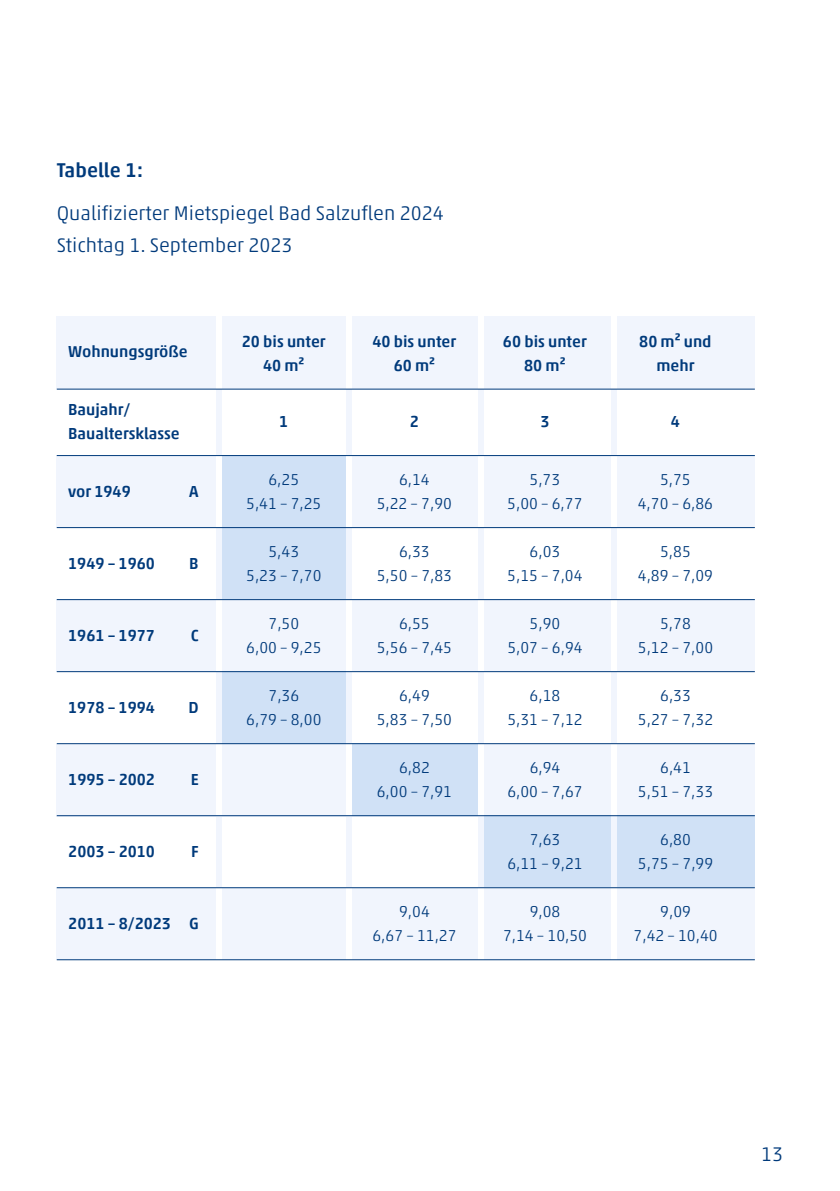
<style>
.page{position:relative;width:840px;height:1191px;background:#fff}
.page>*{position:absolute;margin:0;border:0;box-sizing:border-box;transform-origin:0 0}
.t1{font:300 20px/32px "Akko Pro";color:#003a7b}
.t2{font:500 20px "Akko Pro";color:#003a7b}
.t3{font:300 16px "Akko Pro";color:#003a7b}
.t4{font:500 16px/24px "Akko Pro";color:#003a7b}
</style>
<div class="page">
<div style="left:57px;top:316px;width:697px;height:73px;background:#f1f5fd"></div>
<div style="left:57px;top:456px;width:697px;height:72px;background:#f1f5fd"></div>
<div style="left:57px;top:599px;width:697px;height:73px;background:#f1f5fd"></div>
<div style="left:57px;top:744px;width:697px;height:72px;background:#f1f5fd"></div>
<div style="left:57px;top:887px;width:697px;height:73px;background:#f1f5fd"></div>
<div style="left:480px;top:815px;width:274px;height:72px;background:#d0e1f6"></div>
<div style="left:349px;top:744px;width:131px;height:72px;background:#d0e1f6"></div>
<div style="left:218px;top:456px;width:131px;height:72px;background:#d0e1f6"></div>
<div style="left:218px;top:526px;width:131px;height:73px;background:#d0e1f6"></div>
<div style="left:218px;top:671px;width:131px;height:73px;background:#d0e1f6"></div>
<div style="left:215px;top:306px;width:6px;height:664px;background:#fff"></div>
<div style="left:346px;top:306px;width:5px;height:664px;background:#fff"></div>
<div style="left:478px;top:306px;width:5px;height:664px;background:#fff"></div>
<div style="left:611px;top:306px;width:5px;height:664px;background:#fff"></div>
<div style="left:215px;top:389px;width:6px;height:67px;background:#f1f5fd"></div>
<div style="left:346px;top:389px;width:5px;height:67px;background:#f1f5fd"></div>
<div style="left:478px;top:389px;width:5px;height:67px;background:#f1f5fd"></div>
<div style="left:611px;top:389px;width:5px;height:67px;background:#f1f5fd"></div>
<div style="left:215px;top:527px;width:6px;height:73px;background:#f1f5fd"></div>
<div style="left:346px;top:527px;width:5px;height:73px;background:#f1f5fd"></div>
<div style="left:478px;top:527px;width:5px;height:73px;background:#f1f5fd"></div>
<div style="left:611px;top:527px;width:5px;height:73px;background:#f1f5fd"></div>
<div style="left:215px;top:671px;width:6px;height:73px;background:#f1f5fd"></div>
<div style="left:346px;top:671px;width:5px;height:73px;background:#f1f5fd"></div>
<div style="left:478px;top:671px;width:5px;height:73px;background:#f1f5fd"></div>
<div style="left:611px;top:671px;width:5px;height:73px;background:#f1f5fd"></div>
<div style="left:215px;top:815px;width:6px;height:72px;background:#f1f5fd"></div>
<div style="left:346px;top:815px;width:5px;height:72px;background:#f1f5fd"></div>
<div style="left:478px;top:815px;width:5px;height:72px;background:#f1f5fd"></div>
<div style="left:611px;top:815px;width:5px;height:72px;background:#f1f5fd"></div>
<hr style="left:57px;top:389px;width:697px;height:1px;background:#003a7b">
<hr style="left:57px;top:455px;width:697px;height:1px;background:#003a7b">
<hr style="left:57px;top:527px;width:697px;height:1px;background:#003a7b">
<hr style="left:57px;top:599px;width:697px;height:1px;background:#003a7b">
<hr style="left:57px;top:671px;width:697px;height:1px;background:#003a7b">
<hr style="left:57px;top:743px;width:697px;height:1px;background:#003a7b">
<hr style="left:57px;top:815px;width:697px;height:1px;background:#003a7b">
<hr style="left:57px;top:887px;width:697px;height:1px;background:#003a7b">
<hr style="left:57px;top:959px;width:697px;height:1px;background:#003a7b">
<p class="t2" style="left:57px;top:157px;width:88px">Tabelle 1:</p>
<p class="t1" style="left:57px;top:197px;width:388px">Qualifizierter Mietspiegel Bad Salzuflen 2024<br>Stichtag 1. September 2023</p>
<p class="t4" style="left:68px;top:340px;width:121px">Wohnungsgröße</p>
<p class="t4" style="left:68px;top:397px;width:113px">Baujahr/<br>Baualtersklasse</p>
<p class="t4" style="left:68px;top:479px;width:64px">vor 1949</p>
<p class="t4" style="left:189px;top:479px;width:11px">A</p>
<p class="t4" style="left:68px;top:551px;width:88px">1949 – 1960</p>
<p class="t4" style="left:189px;top:551px;width:11px">B</p>
<p class="t4" style="left:68px;top:623px;width:88px">1961 – 1977</p>
<p class="t4" style="left:190px;top:623px;width:10px">C</p>
<p class="t4" style="left:68px;top:695px;width:88px">1978 – 1994</p>
<p class="t4" style="left:188px;top:695px;width:12px">D</p>
<p class="t4" style="left:68px;top:767px;width:88px">1995 – 2002</p>
<p class="t4" style="left:191px;top:767px;width:9px">E</p>
<p class="t4" style="left:68px;top:839px;width:88px">2003 – 2010</p>
<p class="t4" style="left:191px;top:839px;width:9px">F</p>
<p class="t4" style="left:68px;top:911px;width:132px">2011 – 8/2023 G</p>
<p class="t4" style="left:242px;top:330px;width:85px">20 bis unter</p>
<p class="t4" style="left:372px;top:330px;width:85px">40 bis unter</p>
<p class="t4" style="left:502px;top:330px;width:85px">60 bis unter</p>
<p class="t4" style="left:639px;top:330px;width:74px">80 m² und</p>
<p class="t4" style="left:263px;top:354px;width:43px">40 m²</p>
<p class="t4" style="left:393px;top:354px;width:43px">60 m²</p>
<p class="t4" style="left:524px;top:354px;width:43px">80 m²</p>
<p class="t4" style="left:656px;top:354px;width:39px">mehr</p>
<p class="t4" style="left:279px;top:409px;width:11px">1</p>
<p class="t4" style="left:409px;top:409px;width:11px">2</p>
<p class="t4" style="left:540px;top:409px;width:11px">3</p>
<p class="t4" style="left:670px;top:409px;width:11px">4</p>
<p class="t3" style="left:268px;top:470px;width:32px">6,25</p>
<p class="t3" style="left:399px;top:470px;width:32px">6,14</p>
<p class="t3" style="left:529px;top:470px;width:32px">5,73</p>
<p class="t3" style="left:659px;top:470px;width:32px">5,75</p>
<p class="t3" style="left:246px;top:494px;width:77px">5,41 – 7,25</p>
<p class="t3" style="left:376px;top:494px;width:77px">5,22 – 7,90</p>
<p class="t3" style="left:507px;top:494px;width:77px">5,00 – 6,77</p>
<p class="t3" style="left:637px;top:494px;width:77px">4,70 – 6,86</p>
<p class="t3" style="left:268px;top:542px;width:32px">5,43</p>
<p class="t3" style="left:399px;top:542px;width:32px">6,33</p>
<p class="t3" style="left:529px;top:542px;width:32px">6,03</p>
<p class="t3" style="left:659px;top:542px;width:32px">5,85</p>
<p class="t3" style="left:246px;top:566px;width:77px">5,23 – 7,70</p>
<p class="t3" style="left:376px;top:566px;width:77px">5,50 – 7,83</p>
<p class="t3" style="left:507px;top:566px;width:77px">5,15 – 7,04</p>
<p class="t3" style="left:637px;top:566px;width:77px">4,89 – 7,09</p>
<p class="t3" style="left:268px;top:614px;width:32px">7,50</p>
<p class="t3" style="left:399px;top:614px;width:32px">6,55</p>
<p class="t3" style="left:529px;top:614px;width:32px">5,90</p>
<p class="t3" style="left:659px;top:614px;width:32px">5,78</p>
<p class="t3" style="left:246px;top:638px;width:77px">6,00 – 9,25</p>
<p class="t3" style="left:376px;top:638px;width:77px">5,56 – 7,45</p>
<p class="t3" style="left:507px;top:638px;width:77px">5,07 – 6,94</p>
<p class="t3" style="left:637px;top:638px;width:77px">5,12 – 7,00</p>
<p class="t3" style="left:268px;top:686px;width:32px">7,36</p>
<p class="t3" style="left:399px;top:686px;width:32px">6,49</p>
<p class="t3" style="left:529px;top:686px;width:32px">6,18</p>
<p class="t3" style="left:659px;top:686px;width:32px">6,33</p>
<p class="t3" style="left:246px;top:710px;width:77px">6,79 – 8,00</p>
<p class="t3" style="left:376px;top:710px;width:77px">5,83 – 7,50</p>
<p class="t3" style="left:507px;top:710px;width:77px">5,31 – 7,12</p>
<p class="t3" style="left:637px;top:710px;width:77px">5,27 – 7,32</p>
<p class="t3" style="left:399px;top:758px;width:32px">6,82</p>
<p class="t3" style="left:529px;top:758px;width:32px">6,94</p>
<p class="t3" style="left:659px;top:758px;width:32px">6,41</p>
<p class="t3" style="left:376px;top:782px;width:77px">6,00 – 7,91</p>
<p class="t3" style="left:507px;top:782px;width:77px">6,00 – 7,67</p>
<p class="t3" style="left:637px;top:782px;width:77px">5,51 – 7,33</p>
<p class="t3" style="left:529px;top:830px;width:32px">7,63</p>
<p class="t3" style="left:660px;top:830px;width:32px">6,80</p>
<p class="t3" style="left:507px;top:854px;width:77px">6,11 – 9,21</p>
<p class="t3" style="left:637px;top:854px;width:77px">5,75 – 7,99</p>
<p class="t3" style="left:399px;top:902px;width:32px">9,04</p>
<p class="t3" style="left:529px;top:902px;width:32px">9,08</p>
<p class="t3" style="left:660px;top:902px;width:32px">9,09</p>
<p class="t3" style="left:372px;top:926px;width:85px">6,67 – 11,27</p>
<p class="t3" style="left:502px;top:926px;width:85px">7,14 – 10,50</p>
<p class="t3" style="left:633px;top:926px;width:85px">7,42 – 10,40</p>
<p class="t1" style="left:760px;top:1137px;width:23px">13</p>
</div>
